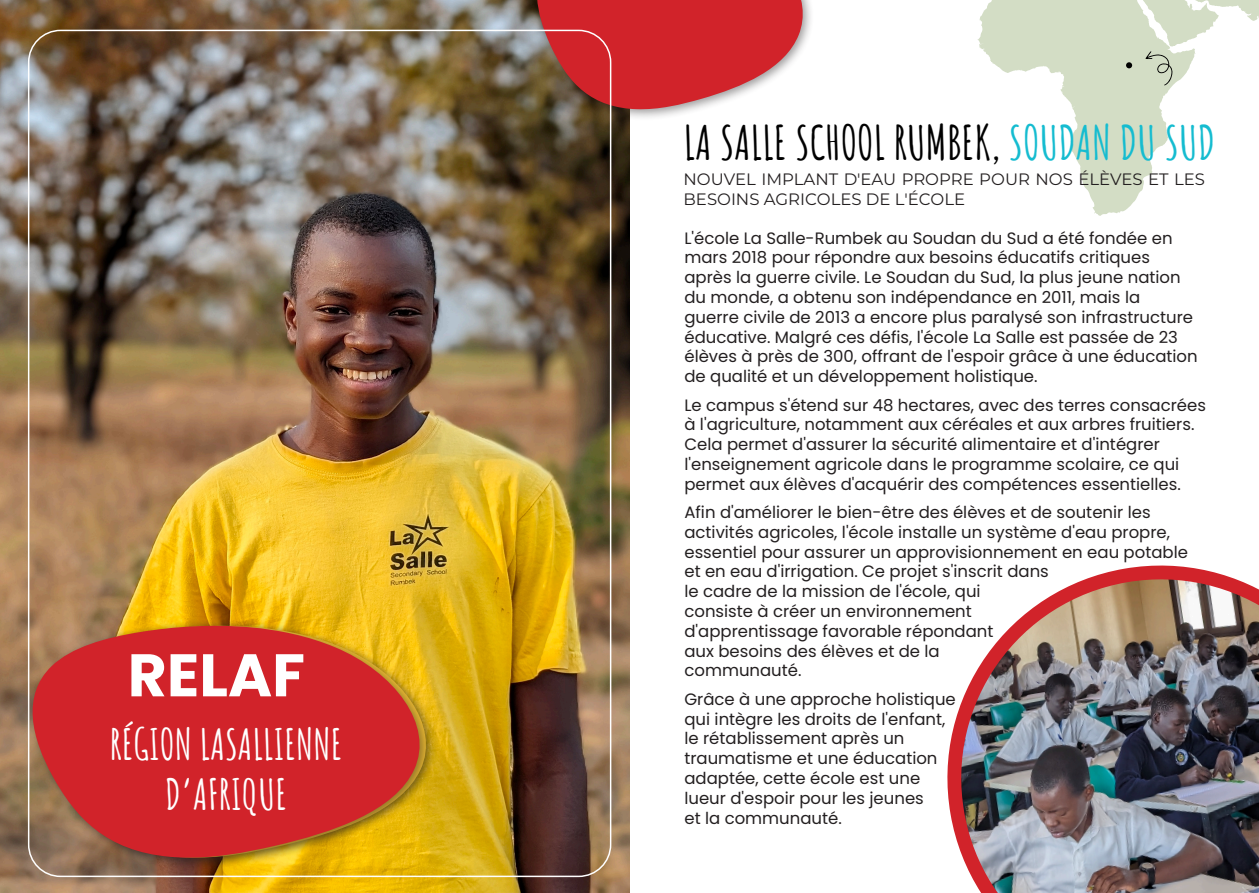
<style>
.page{position:relative;width:1259px;height:893px;background:#fff}
.page>*{position:absolute;margin:0;border:0;box-sizing:border-box;transform-origin:0 0}
.t1{font:700 60px "Poppins";color:#fff}
.t2{font:700 46.5px "Amatic SC";color:#000}
.t3{font:700 42px/50.4px "Amatic SC";color:#fff;text-align:center}
.t4{font:16.5px/19.8px "Poppins";color:#231f20}
.t5{font:16.5px/19.8px "Montserrat";color:#231f20}
.s1{color:#15bcd0}
</style>
<div class="page">
<img style="left:0;top:0;width:629px;height:892px">
<div style="left:531px;top:0;width:283px;height:121px;background:#231f20;opacity:.45"></div>
<svg style="left:529px;top:0;width:284px;height:110px;background:#ca4b4e"></svg>
<img style="left:947px;top:565px;width:312px;height:328px">
<svg style="left:977px;top:0;width:282px;height:216px"></svg>
<svg style="left:1126px;top:62px;width:6px;height:6px"></svg>
<svg style="left:1145px;top:51px;width:27px;height:34px"></svg>
<div style="left:27px;top:620px;width:405px;height:250px;background:#231f20;opacity:.45"></div>
<svg style="left:21px;top:624px;width:414px;height:235px;background:#cb422b"></svg>
<p class="t1" style="left:128px;top:640px;width:179px">RELAF</p>
<p class="t3" style="left:110px;top:716px;width:234px">RÉGION LASALLIENNE<br>D’AFRIQUE</p>
<p class="t2" style="left:684px;top:107px;width:533px">LA SALLE SCHOOL RUMBEK, <span class="s1">SOUDAN DU SUD</span></p>
<p class="t5" style="left:683px;top:169px;width:523px">NOUVEL IMPLANT D'EAU PROPRE POUR NOS ÉLÈVES ET LES<br>BESOINS AGRICOLES DE L'ÉCOLE</p>
<p class="t4" style="left:684px;top:228px;width:515px">L'école La Salle-Rumbek au Soudan du Sud a été fondée en mars 2018 pour répondre aux besoins éducatifs critiques après la guerre civile. Le Soudan du Sud, la plus jeune nation du monde, a obtenu son indépendance en 2011, mais la guerre civile de 2013 a encore plus paralysé son infrastructure éducative. Malgré ces défis, l'école La Salle est passée de 23 élèves à près de 300, offrant de l'espoir grâce à une éducation de qualité et un développement holistique.</p>
<p class="t4" style="left:684px;top:395px;width:523px">Le campus s'étend sur 48 hectares, avec des terres consacrées à l'agriculture, notamment aux céréales et aux arbres fruitiers.<br>Cela permet d'assurer la sécurité alimentaire et d'intégrer l'enseignement agricole dans le programme scolaire, ce qui permet aux élèves d'acquérir des compétences essentielles.</p>
<p class="t4" style="left:684px;top:502px;width:505px">Afin d'améliorer le bien-être des élèves et de soutenir les activités agricoles, l'école installe un système d'eau propre, essentiel pour assurer un approvisionnement en eau potable et en eau d'irrigation. Ce projet s'inscrit dans<br>le cadre de la mission de l'école, qui<br>consiste à créer un environnement<br>d'apprentissage favorable répondant<br>aux besoins des élèves et de la<br>communauté.</p>
<p class="t4" style="left:684px;top:689px;width:273px">Grâce à une approche holistique qui intègre les droits de l'enfant, le rétablissement après un traumatisme et une éducation adaptée, cette école est une lueur d'espoir pour les jeunes<br>et la communauté.</p>
</div>
